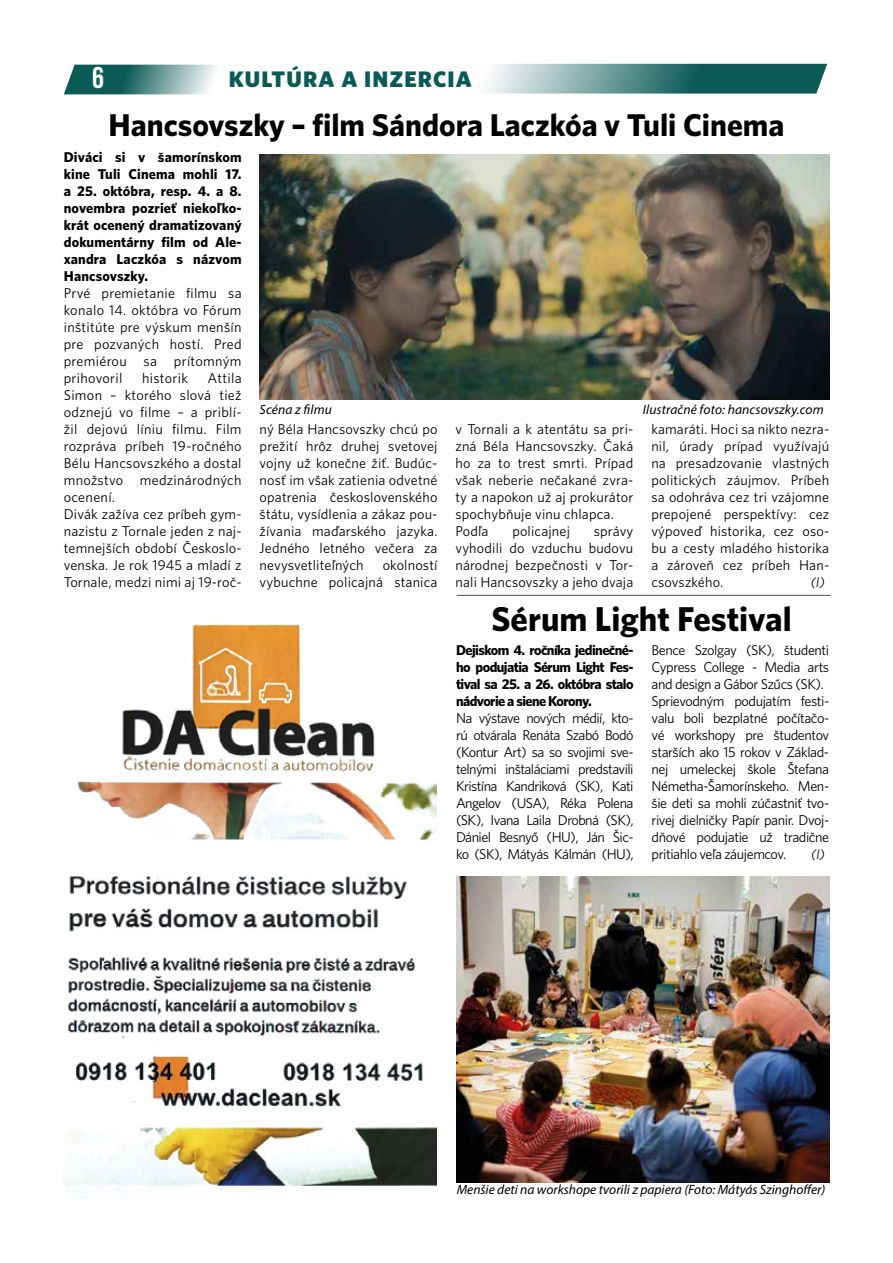
<style>
.page{position:relative;width:893px;height:1263px;background:#fff}
.page>*{position:absolute;margin:0;border:0;box-sizing:border-box;transform-origin:0 0}
.t1{font:34.5px "Whitney CE Bold";color:#000}
.t2{font:31.5px "Whitney CE Bold";color:#000}
.t3{font:30px "Bebas Neue";color:#fff}
.t4{font:22.5px "Whitney CE Black";letter-spacing:.05em;color:#0b5a56}
.t5{font:14.25px/17px "Whitney C Ebook";letter-spacing:.01em;color:#000;text-align:justify}
.t6{font:14.25px/17px "Whitney C Ebook";letter-spacing:-.03em;color:#000}
.t7{font:14.25px/17px "Whitney CE Bold";letter-spacing:-.025em;color:#000;text-align:justify}
.t8{font:italic 13.5px "Myriad Pro";color:#000}
.t9{font:italic 13.5px "Whitney C Ebook";color:#000}
</style>
<div class="page">
<svg style="left:64px;top:65px;width:153px;height:29px;background:#5e928f"></svg>
<svg style="left:486px;top:64px;width:341px;height:30px;background:#5a8f8d"></svg>
<img style="left:260px;top:154px;width:569px;height:246px">
<img style="left:456px;top:876px;width:373px;height:306px">
<img style="left:64px;top:624px;width:373px;height:562px">
<hr style="left:457px;top:595px;width:373px;height:1px;background:#000">
<h3 class="t4" style="left:229px;top:65px;width:244px">KULTÚRA A INZERCIA</h3>
<h2 class="t2" style="left:109px;top:106px;width:677px">Hancsovszky – film Sándora Laczkóa v Tuli Cinema</h2>
<h3 class="t3" style="left:92px;top:61px;width:13px">6</h3>
<p class="t7" style="left:64px;top:148px;width:179px">Diváci si v šamorínskom kine Tuli Cinema mohli 17. a 25. októbra, resp. 4. a 8. novembra pozrieť niekoľko&shy;krát ocenený dramatizovaný dokumentárny film od Ale&shy;xandra Laczkóa s názvom Hancsovszky.</p>
<p class="t5" style="left:64px;top:284px;width:179px">Prvé premietanie filmu sa konalo 14. októbra vo Fórum inštitúte pre výskum menšín pre pozvaných hostí. Pred premiérou sa prítomným prihovoril</p>
<p class="t5" style="left:64px;top:369px;width:179px;text-align:left;text-indent:144px">Attila<br>Simon – ktorého slová tiež odznejú vo filme – a priblí&shy;žil dejovú líniu filmu. Film rozpráva príbeh 19-ročného<br>Bélu Hancsovszkého a dostal množstvo medzinárodných ocenení.<br>Divák zažíva cez príbeh gym&shy;nazistu z Tornale jeden z naj&shy;temnejších období Českoslo&shy;venska. Je rok 1945 a mladí z<br>Tornale, medzi nimi aj 19-roč-</p>
<p class="t5" style="left:142px;top:369px;width:47px">historik</p>
<p class="t8" style="left:260px;top:401px;width:74px">Scéna z filmu</p>
<p class="t8" style="left:643px;top:401px;width:182px">Ilustračné foto: hancsovszky.com</p>
<p class="t5" style="left:260px;top:420px;width:179px">ný Béla Hancsovszky chcú po prežití hrôz druhej svetovej vojny už konečne žiť. Budúc&shy;nosť im však zatienia odvetné opatrenia československého štátu, vysídlenia a zákaz pou&shy;žívania maďarského jazyka.<br>Jedného letného večera za nevysvetliteľných</p>
<p class="t5" style="left:260px;top:556px;width:179px;text-align:right">okolností<br>vybuchne policajná stanica</p>
<p class="t5" style="left:455px;top:420px;width:179px;text-align:left">v Tornali a k atentátu sa pri&shy;zná Béla Hancsovszky. Čaká ho za to trest smrti. Prípad však neberie nečakané zvra&shy;ty a napokon už aj prokurátor spochybňuje vinu chlapca.<br>Podľa</p>
<p class="t5" style="left:512px;top:522px;width:59px">policajnej</p>
<p class="t5" style="left:455px;top:522px;width:179px;text-indent:138px">správy vyhodili do vzduchu budovu národnej bezpečnosti v Tor&shy;nali Hancsovszky a jeho dvaja</p>
<p class="t5" style="left:651px;top:420px;width:179px">kamaráti. Hoci sa nikto nezra&shy;nil, úrady prípad využívajú na presadzovanie vlastných politických záujmov. Príbeh sa odohráva cez tri vzájomne prepojené perspektívy: cez výpoveď historika, cez oso&shy;bu a cesty mladého historika a zároveň cez príbeh Han&shy;csovszkého.</p>
<p class="t9" style="left:811px;top:574px;width:15px">(l)</p>
<h1 class="t1" style="left:491px;top:599px;width:302px">Sérum Light Festival</h1>
<p class="t7" style="left:456px;top:641px;width:179px">Dejiskom 4. ročníka jedinečné&shy;ho podujatia Sérum Light Fes&shy;tival sa 25. a 26. októbra stalo nádvorie a siene Korony.</p>
<p class="t5" style="left:456px;top:709px;width:179px">Na výstave nových médií, kto&shy;rú otvárala Renáta Szabó Bodó (Kontur Art) sa so svojimi sve&shy;telnými inštaláciami predstavili Kristína Kandriková (SK), Kati Angelov (USA), Réka Polena (SK), Ivana Laila Drobná (SK), Dániel Besnyő (HU), Ján Šic&shy;ko (SK), Mátyás Kálmán (HU),</p>
<p class="t6" style="left:652px;top:641px;width:179px">Bence Szolgay (SK), študenti<br>Cypress College - Media arts and design a Gábor Szűcs (SK).<br>Sprievodným podujatím festi&shy;valu boli bezplatné počítačo&shy;vé workshopy pre študentov starších ako 15 rokov v Zá klad&shy;nej umeleckej škole Štefana<br>Németha-Šamorínskeho. Men&shy;šie deti sa mohli zúčastniť tvo&shy;rivej dielničky Papír panir. Dvoj&shy;dňové podujatie už tradične pritiahlo veľa záujemcov.</p>
<p class="t9" style="left:811px;top:847px;width:15px">(l)</p>
<p class="t8" style="left:457px;top:1181px;width:370px">Menšie deti na workshope tvorili z papiera (Foto: Mátyás Szinghoffer)</p>
</div>
